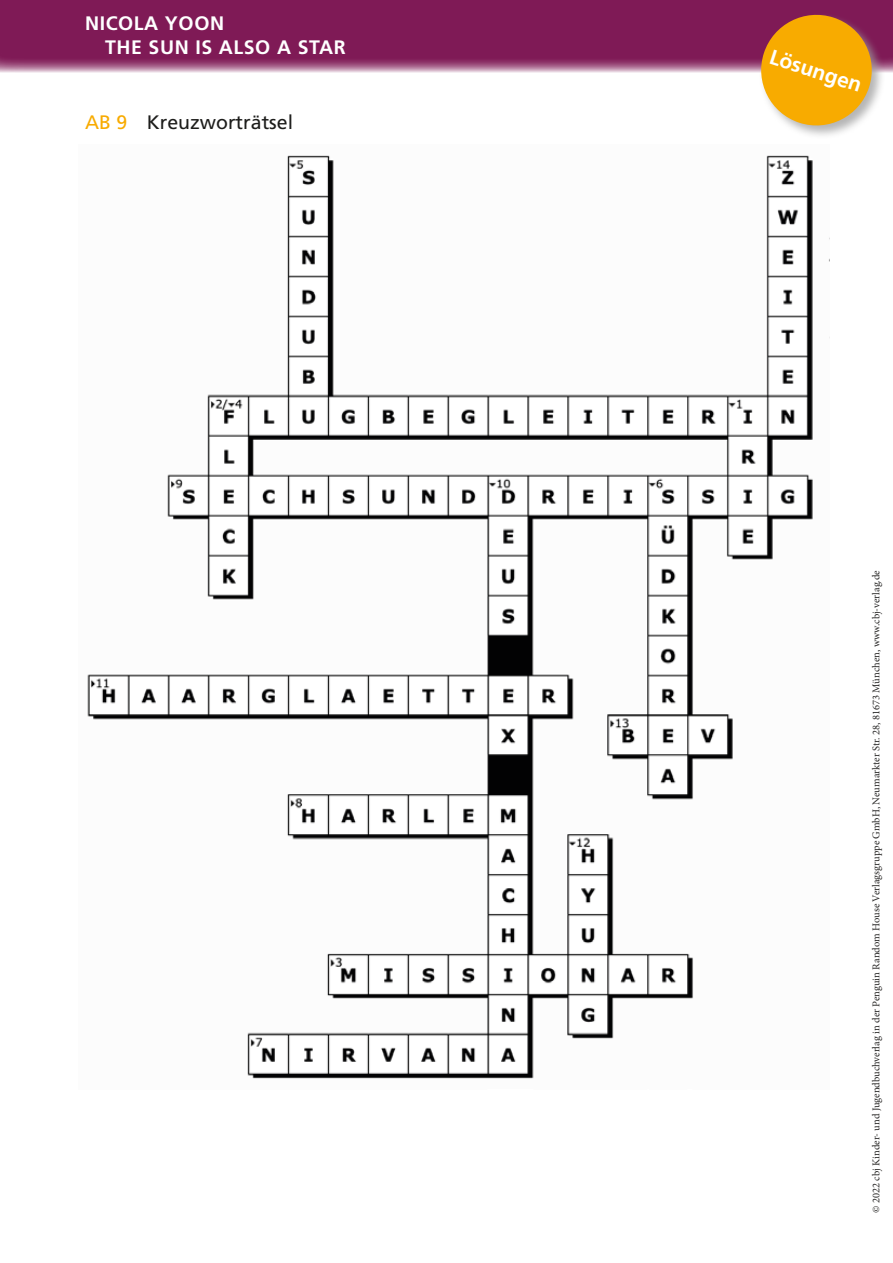
<style>
.page{position:relative;width:893px;height:1263px;background:#fff}
.page>*{position:absolute;margin:0;border:0;box-sizing:border-box;transform-origin:0 0}
.t1{font:700 21px "Frutiger LT Pro";color:#fff}
.t2{font:700 19.5px/24px "Frutiger LT Pro";letter-spacing:.03em;color:#fff}
.t3{font:19.5px "Frutiger LT Pro";color:#1d1d1b}
.t4{font:10.5px "Minion Pro";color:#252423}
.s1{color:#f8ab00}
</style>
<div class="page">
<svg style="left:0;top:0;width:893px;height:72px;fill:#7f1a56"></svg>
<div style="left:759px;top:13px;width:127px;height:127px;background:#9d9d9d;opacity:.75"></div>
<svg style="left:754px;top:8px;width:124px;height:124px"></svg>
<img style="left:87px;top:155px;width:742px;height:924px">
<h2 class="t2" style="left:105px;top:12px;width:242px;text-indent:-20px">NICOLA YOON<br>THE SUN IS ALSO A STAR</h2>
<h2 class="t3" style="left:85px;top:111px;width:210px"><span class="s1">AB 9</span> Kreuzworträtsel</h2>
<h1 class="t1" style="left:774px;top:44px;width:97px;rotate:18deg">Lösungen</h1>
<p class="t4" style="left:869px;top:1213px;width:644px;rotate:-90deg">© 2022 cbj Kinder- und Jugendbuchverlag in der Penguin Random House Verlagsgruppe GmbH, Neumarkter Str. 28, 81673 München, www.cbj-verlag.de</p>
</div>
